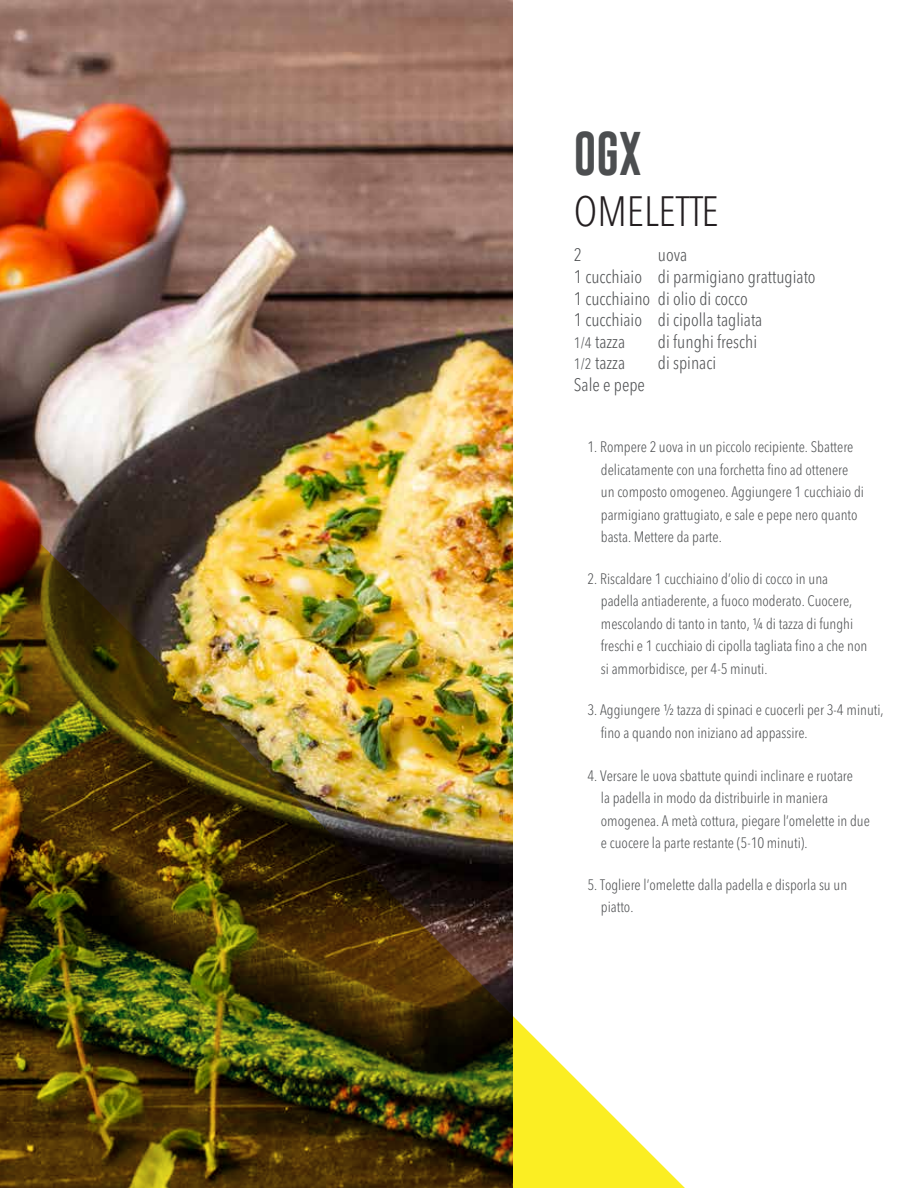
<style>
.page{position:relative;width:918px;height:1188px;background:#fff}
.page>*{position:absolute;margin:0;border:0;box-sizing:border-box;transform-origin:0 0}
.t1{font:45px "Gobold";color:#4c4e50}
.t2{font:300 condensed 42px "Avenir Next LT Pro";color:#241f21}
.t3{font:300 condensed 18px/21.6px "Avenir Next LT Pro";color:#4c4e50}
.t4{font:300 condensed 15px/22.5px "Avenir Next LT Pro";color:#4c4e50}
.s1{font-size:15px}
</style>
<div class="page">
<img style="left:0;top:0;width:685px;height:1188px">
<h1 class="t1" style="left:574px;top:125px;width:69px">OGX</h1>
<h2 class="t2" style="left:574px;top:186px;width:146px">OMELETTE</h2>
<p class="t3" style="left:574px;top:244px;width:10px">2</p>
<p class="t3" style="left:574px;top:244px;width:243px;text-indent:84px">uova<br>1 cucchiaio di parmigiano grattugiato<br>1 cucchiaino di olio di cocco<br>1 cucchiaio di cipolla tagliata<br><span class="s1">1/4</span> tazza</p>
<p class="t3" style="left:658px;top:331px;width:101px">di funghi freschi</p>
<p class="t3" style="left:574px;top:352px;width:53px"><span class="s1">1/2</span> tazza</p>
<p class="t3" style="left:658px;top:352px;width:60px">di spinaci</p>
<p class="t3" style="left:574px;top:374px;width:73px">Sale e pepe</p>
<p class="t4" style="left:601px;top:436px;width:265px;text-indent:-14px">1. Rompere 2 uova in un piccolo recipiente. Sbattere delicatamente con una forchetta fino ad ottenere un composto omogeneo. Aggiungere 1 cucchiaio di parmigiano grattugiato, e sale e pepe nero quanto basta. Mettere da parte.</p>
<p class="t4" style="left:601px;top:567px;width:268px;text-indent:-14px">2. Riscaldare 1 cucchiaino d’olio di cocco in una padella antiaderente, a fuoco moderato. Cuocere, mescolando di tanto in tanto, ¼ di tazza di funghi freschi e 1 cucchiaio di cipolla tagliata fino a che non si ammorbidisce, per 4-5 minuti.</p>
<p class="t4" style="left:601px;top:699px;width:284px;text-indent:-14px">3. Aggiungere ½ tazza di spinaci e cuocerli per 3-4 minuti, fino a quando non iniziano ad appassire.</p>
<p class="t4" style="left:601px;top:764px;width:271px;text-indent:-14px">4. Versare le uova sbattute quindi inclinare e ruotare<br>la padella in modo da distribuirle in maniera omogenea. A metà cottura, piegare l’omelette in due e cuocere la parte restante (5-10 minuti).</p>
<p class="t4" style="left:601px;top:873px;width:248px;text-indent:-14px">5. Togliere l’omelette dalla padella e disporla su un piatto.</p>
</div>
